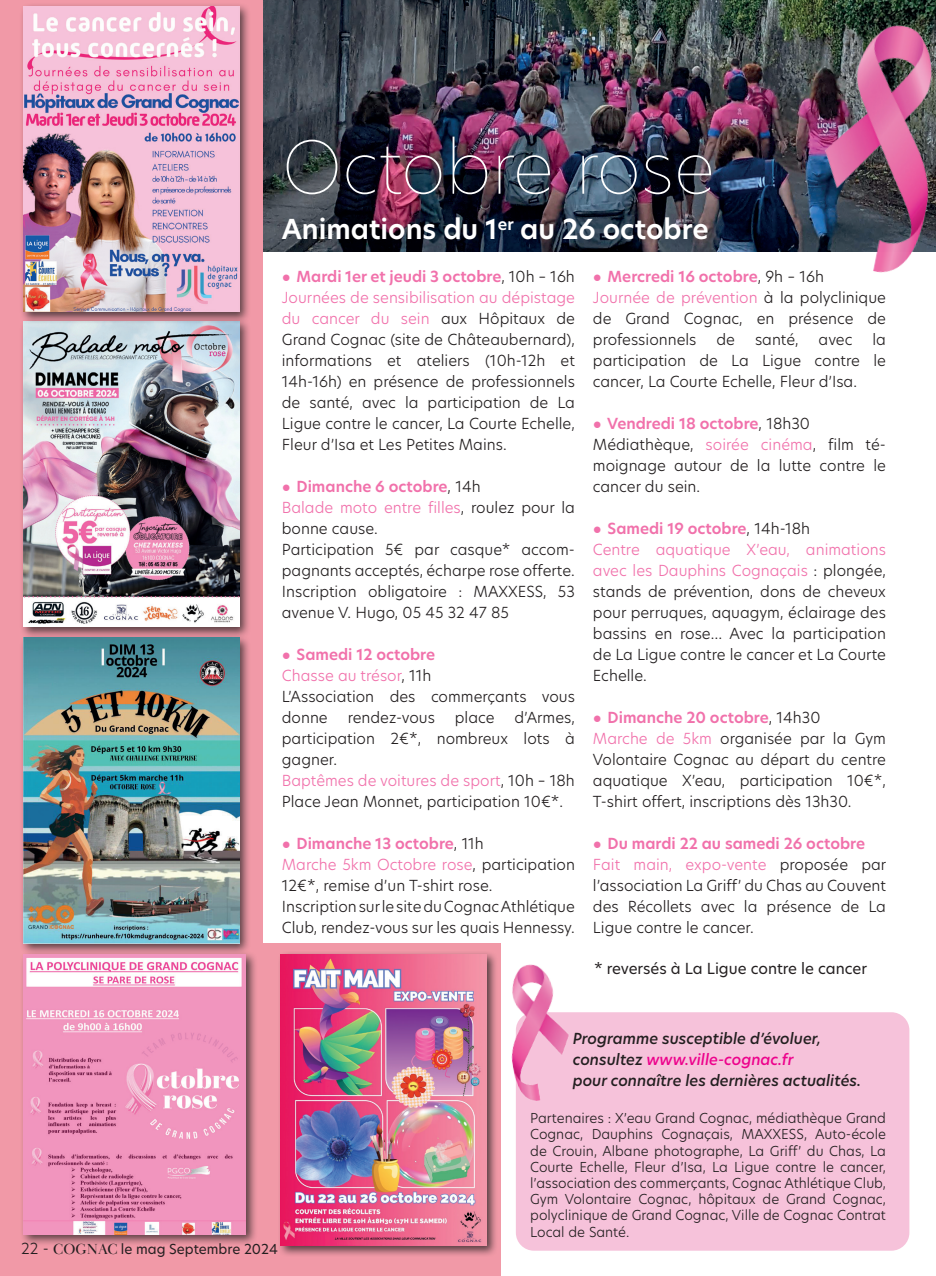
<style>
.page{position:relative;width:936px;height:1276px;background:#fff}
.page>*{position:absolute;margin:0;border:0;box-sizing:border-box;transform-origin:0 0}
.t1{font:100 72px "New Hero";color:#fff}
.t2{font:600 27px "New Hero";color:#fff}
.t3{font:300 15px/21px "New Hero";color:#231f20;text-align:justify}
.t4{font:600 15px "New Hero";color:#f171ab}
.t5{font:italic 500 15px "New Hero";color:#231f20}
.t6{font:300 15px "New Hero";color:#f171ab}
.t7{font:15px "New Hero";color:#231f20}
.t8{font:italic 500 15px "New Hero";color:#ed028c}
.t9{font:300 13.5px/16.2px "New Hero";color:#231f20;text-align:justify}
.t10{font:13.5px "New Hero";color:#231f20}
.s1{font-family:"Arial";font-weight:400}
.s2{font-weight:300;color:#231f20}
.s3{color:#f171ab}
.s4{color:#231f20}
.s5{font-weight:300;font-size:15px}
.s6{font-family:"Baskerville Display PT";font-size:15px}
</style>
<div class="page">
<div style="left:516px;top:1012px;width:393px;height:238px;background:#f6c2da;border-radius:18px"></div>
<img style="left:263px;top:0;width:522px;height:252px">
<div style="left:0;top:0;width:263px;height:1276px;background:#f199a7"></div>
<div style="left:248px;top:943px;width:252px;height:333px;background:#f199a7"></div>
<div style="left:19px;top:317px;width:233px;height:322px;background:#231f20;opacity:.75"></div>
<img style="left:23px;top:324px;width:216px;height:302px">
<div style="left:278px;top:951px;width:220px;height:306px;background:#231f20;opacity:.75"></div>
<img style="left:281px;top:954px;width:206px;height:291px">
<div style="left:19px;top:2px;width:233px;height:322px;background:#231f20;opacity:.75"></div>
<img style="left:23px;top:6px;width:216px;height:305px">
<div style="left:19px;top:634px;width:233px;height:321px;background:#231f20;opacity:.75"></div>
<img style="left:23px;top:638px;width:216px;height:305px">
<img style="left:785px;top:0;width:150px;height:273px">
<div style="left:20px;top:950px;width:238px;height:296px;background:#231f20;opacity:.75"></div>
<img style="left:23px;top:954px;width:223px;height:280px">
<img style="left:487px;top:943px;width:100px;height:166px">
<p class="t1" style="left:282px;top:118px;width:435px">Octobre rose</p>
<p class="t2" style="left:282px;top:210px;width:428px">Animations du 1<sup>er</sup> au 26 octobre</p>
<p class="t4" style="left:282px;top:266px;width:294px"><span class="s1">●</span> Mardi 1er et jeudi 3 octobre<span class="s2">, 10h – 16h</span></p>
<p class="t3" style="left:282px;top:287px;width:294px"><span class="s3">Journées de sensibilisation au dépistage du cancer du sein</span> aux Hôpitaux de Grand Cognac (site de Châteaubernard), informations et ateliers (10h-12h et 14h-16h) en présence de professionnels de santé, avec la participation de La Ligue contre le cancer, La Courte Echelle, Fleur d’Isa et Les Petites Mains.</p>
<p class="t4" style="left:282px;top:476px;width:200px"><span class="s1">●</span> Dimanche 6 octobre<span class="s2">, 14h</span></p>
<p class="t3" style="left:282px;top:497px;width:294px"><span class="s3">Balade moto entre filles</span>, roulez pour la bonne cause.</p>
<p class="t3" style="left:282px;top:539px;width:294px">Participation 5€ par casque* accom&shy;pagnants acceptés, écharpe rose offerte.</p>
<p class="t3" style="left:282px;top:581px;width:294px">Inscription obligatoire : MAXXESS, 53 avenue V. Hugo, 05 45 32 47 85</p>
<p class="t4" style="left:282px;top:644px;width:155px"><span class="s1">●</span> Samedi 12 octobre</p>
<p class="t6" style="left:282px;top:665px;width:151px">Chasse au trésor<span class="s4">, 11h</span></p>
<p class="t3" style="left:282px;top:686px;width:294px">L’Association des commerçants vous donne</p>
<p class="t3" style="left:282px;top:707px;width:294px;text-indent:233px">d’Armes, participation 2€*, nombreux lots à gagner.</p>
<p class="t6" style="left:282px;top:770px;width:294px">Baptêmes de voitures de sport<span class="s4">, 10h – 18h</span></p>
<p class="t3" style="left:282px;top:791px;width:283px">Place Jean Monnet, participation 10€*.</p>
<p class="t4" style="left:282px;top:833px;width:203px"><span class="s1">●</span> Dimanche 13 octobre<span class="s2">, 11h</span></p>
<p class="t3" style="left:282px;top:854px;width:294px"><span class="s3">Marche 5km Octobre rose</span>, participation<br>12€*, remise d’un T-shirt rose.</p>
<p class="t3" style="left:282px;top:896px;width:294px">Inscription sur le site du Cognac Athlétique<br>Club, rendez-vous sur les quais Hennessy.</p>
<p class="t3" style="left:347px;top:707px;width:89px">rendez-vous</p>
<p class="t3" style="left:455px;top:707px;width:41px">place</p>
<p class="t4" style="left:593px;top:266px;width:233px"><span class="s1">●</span> Mercredi 16 octobre<span class="s2">, 9h – 16h</span></p>
<p class="t3" style="left:593px;top:287px;width:294px"><span class="s3">Journée de prévention</span> à la polyclinique de Grand Cognac, en présence de professionnels</p>
<p class="t3" style="left:593px;top:329px;width:294px;text-indent:279px">la participation de La Ligue contre le cancer, La Courte Echelle, Fleur d’Isa.</p>
<p class="t4" style="left:593px;top:413px;width:218px"><span class="s1">●</span> Vendredi 18 octobre<span class="s2">, 18h30</span></p>
<p class="t3" style="left:593px;top:434px;width:294px">Médiathèque, <span class="s3">soirée cinéma</span>, film té&shy;moignage autour de la lutte contre le cancer du sein.</p>
<p class="t4" style="left:593px;top:518px;width:219px"><span class="s1">●</span> Samedi 19 octobre<span class="s2">, 14h-18h</span></p>
<p class="t3" style="left:593px;top:539px;width:294px"><span class="s3">Centre aquatique X’eau, animations avec les Dauphins Cognaçais</span> : plongée, stands de prévention, dons de cheveux pour perruques, aquagym, éclairage des bassins en rose… Avec la participation de La Ligue contre le cancer et La Courte Echelle.</p>
<p class="t4" style="left:593px;top:707px;width:229px"><span class="s1">●</span> Dimanche 20 octobre<span class="s2">, 14h30</span></p>
<p class="t3" style="left:593px;top:728px;width:294px"><span class="s3">Marche de 5km</span> organisée par la Gym Volontaire Cognac au départ du centre aquatique X’eau, participation 10€*, T-shirt offert, inscriptions dès 13h30.</p>
<p class="t4" style="left:593px;top:833px;width:274px"><span class="s1">●</span> Du mardi 22 au samedi 26 octobre</p>
<p class="t3" style="left:593px;top:854px;width:295px"><span class="s3">Fait main, expo-vente</span> proposée par l’association La Griff’ du Chas au Couvent des Récollets avec la présence de La Ligue contre le cancer.</p>
<p class="t7" style="left:594px;top:958px;width:274px">* reversés à La Ligue contre le cancer</p>
<p class="t3" style="left:716px;top:329px;width:20px">de</p>
<p class="t3" style="left:755px;top:329px;width:45px">santé,</p>
<p class="t3" style="left:818px;top:329px;width:35px">avec</p>
<p class="t10" style="left:21px;top:1240px;width:258px"><span class="s5">22 -</span> <span class="s6">COGNAC</span> le mag Septembre 2024</p>
<p class="t5" style="left:572px;top:1028px;width:249px">Programme susceptible d’évoluer,</p>
<p class="t8" style="left:572px;top:1049px;width:222px"><span class="s4">consultez</span> www.ville-cognac.fr</p>
<p class="t5" style="left:572px;top:1070px;width:290px">pour connaître les dernières actualités.</p>
<p class="t9" style="left:530px;top:1109px;width:357px">Partenaires : X’eau Grand Cognac, médiathèque Grand Cognac, Dauphins Cognaçais, MAXXESS, Auto-école de Crouin, Albane photographe, La Griff’ du Chas, La Courte Echelle, Fleur d’Isa, La Ligue contre le cancer, l’association des commerçants, Cognac Athlétique Club, Gym Volontaire Cognac, hôpitaux de Grand Cognac, polyclinique de Grand Cognac, Ville de Cognac Contrat Local de Santé.</p>
</div>
